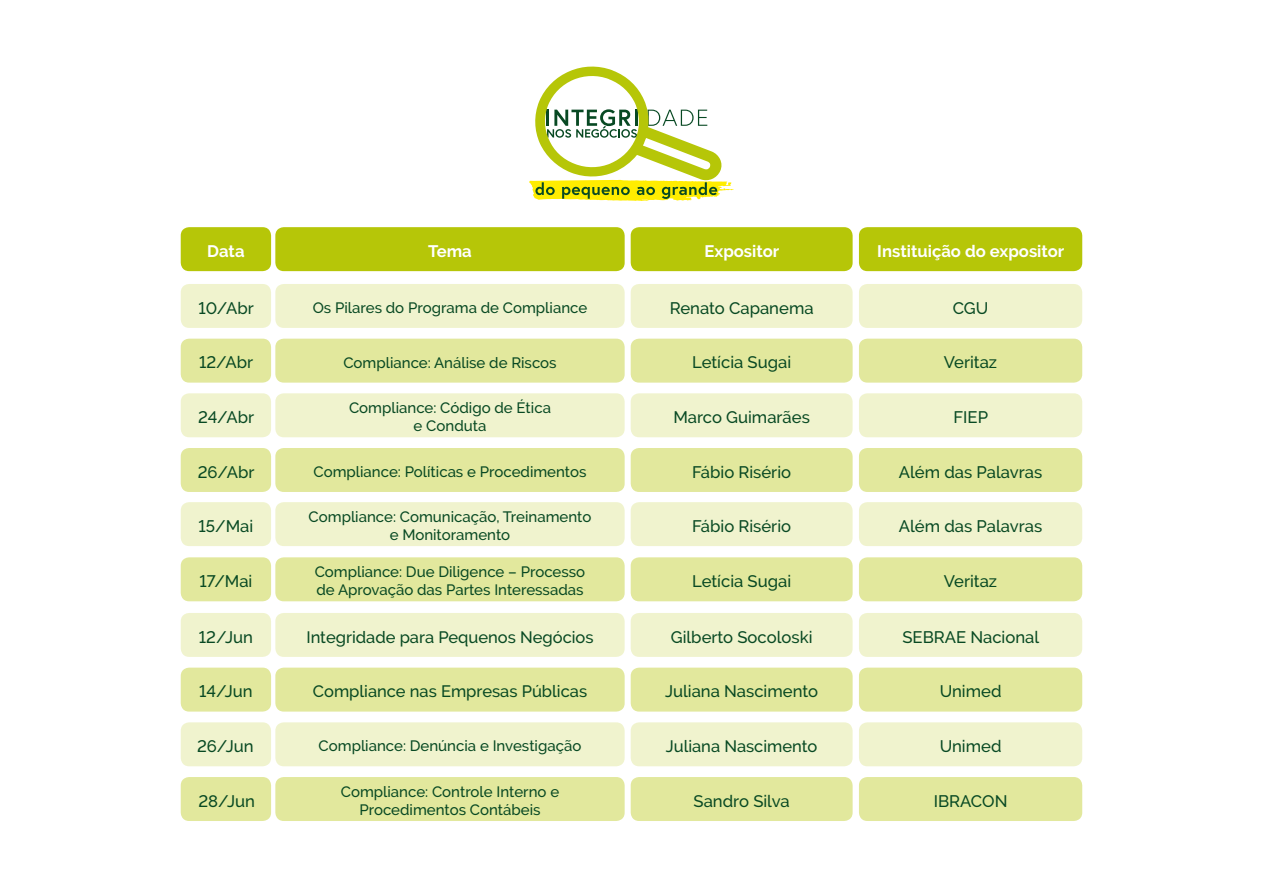
<style>
.page{position:relative;width:1263px;height:893px;background:#fff}
.page>*{position:absolute;margin:0;border:0;box-sizing:border-box;transform-origin:0 0}
.t1{font:500 16.65px "Raleway";color:#084923}
.t2{font:700 16.65px "Raleway";color:#fff}
.t3{font:500 16.5px "Raleway";color:#084923}
.t4{font:500 15px/18px "Raleway";color:#084923;text-align:center}
</style>
<div class="page">
<div style="left:181px;top:227px;width:90px;height:44px;background:#b6c608;border-radius:9px"></div>
<div style="left:181px;top:284px;width:90px;height:44px;background:#f0f3ce;border-radius:9px"></div>
<div style="left:181px;top:339px;width:90px;height:44px;background:#e2e89d;border-radius:9px"></div>
<div style="left:181px;top:448px;width:90px;height:44px;background:#e2e89d;border-radius:9px"></div>
<div style="left:181px;top:393px;width:90px;height:44px;background:#f0f3ce;border-radius:9px"></div>
<div style="left:181px;top:502px;width:90px;height:44px;background:#f0f3ce;border-radius:9px"></div>
<div style="left:181px;top:557px;width:90px;height:44px;background:#e2e89d;border-radius:9px"></div>
<div style="left:181px;top:722px;width:90px;height:44px;background:#f0f3ce;border-radius:9px"></div>
<div style="left:181px;top:613px;width:90px;height:44px;background:#f0f3ce;border-radius:9px"></div>
<div style="left:181px;top:777px;width:90px;height:44px;background:#e2e89d;border-radius:9px"></div>
<div style="left:181px;top:668px;width:90px;height:44px;background:#e2e89d;border-radius:9px"></div>
<div style="left:631px;top:227px;width:222px;height:44px;background:#b6c608;border-radius:9px"></div>
<div style="left:631px;top:284px;width:222px;height:44px;background:#f0f3ce;border-radius:9px"></div>
<div style="left:631px;top:339px;width:222px;height:44px;background:#e2e89d;border-radius:9px"></div>
<div style="left:631px;top:448px;width:222px;height:44px;background:#e2e89d;border-radius:9px"></div>
<div style="left:631px;top:393px;width:222px;height:44px;background:#f0f3ce;border-radius:9px"></div>
<div style="left:631px;top:502px;width:222px;height:44px;background:#f0f3ce;border-radius:9px"></div>
<div style="left:631px;top:557px;width:222px;height:44px;background:#e2e89d;border-radius:9px"></div>
<div style="left:631px;top:722px;width:222px;height:44px;background:#f0f3ce;border-radius:9px"></div>
<div style="left:631px;top:613px;width:222px;height:44px;background:#f0f3ce;border-radius:9px"></div>
<div style="left:631px;top:777px;width:222px;height:44px;background:#e2e89d;border-radius:9px"></div>
<div style="left:631px;top:668px;width:222px;height:44px;background:#e2e89d;border-radius:9px"></div>
<div style="left:859px;top:227px;width:223px;height:44px;background:#b6c608;border-radius:9px"></div>
<div style="left:859px;top:284px;width:223px;height:44px;background:#f0f3ce;border-radius:9px"></div>
<div style="left:859px;top:339px;width:223px;height:44px;background:#e2e89d;border-radius:9px"></div>
<div style="left:859px;top:448px;width:223px;height:44px;background:#e2e89d;border-radius:9px"></div>
<div style="left:859px;top:393px;width:223px;height:44px;background:#f0f3ce;border-radius:9px"></div>
<div style="left:859px;top:502px;width:223px;height:44px;background:#f0f3ce;border-radius:9px"></div>
<div style="left:859px;top:557px;width:223px;height:44px;background:#e2e89d;border-radius:9px"></div>
<div style="left:859px;top:722px;width:223px;height:44px;background:#f0f3ce;border-radius:9px"></div>
<div style="left:859px;top:613px;width:223px;height:44px;background:#f0f3ce;border-radius:9px"></div>
<div style="left:859px;top:777px;width:223px;height:44px;background:#e2e89d;border-radius:9px"></div>
<div style="left:859px;top:668px;width:223px;height:44px;background:#e2e89d;border-radius:9px"></div>
<div style="left:275px;top:227px;width:350px;height:44px;background:#b6c608;border-radius:9px"></div>
<div style="left:275px;top:284px;width:350px;height:44px;background:#f0f3ce;border-radius:9px"></div>
<div style="left:275px;top:339px;width:350px;height:44px;background:#e2e89d;border-radius:9px"></div>
<div style="left:275px;top:448px;width:350px;height:44px;background:#e2e89d;border-radius:9px"></div>
<div style="left:275px;top:393px;width:350px;height:44px;background:#f0f3ce;border-radius:9px"></div>
<div style="left:275px;top:502px;width:350px;height:44px;background:#f0f3ce;border-radius:9px"></div>
<div style="left:275px;top:557px;width:350px;height:44px;background:#e2e89d;border-radius:9px"></div>
<div style="left:275px;top:722px;width:350px;height:44px;background:#f0f3ce;border-radius:9px"></div>
<div style="left:275px;top:613px;width:350px;height:44px;background:#f0f3ce;border-radius:9px"></div>
<div style="left:275px;top:777px;width:350px;height:44px;background:#e2e89d;border-radius:9px"></div>
<div style="left:275px;top:668px;width:350px;height:44px;background:#e2e89d;border-radius:9px"></div>
<svg style="left:529px;top:66px;width:205px;height:135px"></svg>
<p class="t2" style="left:207px;top:242px;width:39px">Data</p>
<p class="t2" style="left:428px;top:242px;width:45px">Tema</p>
<p class="t2" style="left:704px;top:242px;width:76px">Expositor</p>
<p class="t2" style="left:877px;top:242px;width:188px">Instituição do expositor</p>
<p class="t1" style="left:198px;top:298px;width:57px">10/Abr</p>
<p class="t1" style="left:199px;top:353px;width:56px">12/Abr</p>
<p class="t4" style="left:313px;top:299px;width:276px">Os Pilares do Programa de Compliance</p>
<p class="t4" style="left:343px;top:353px;width:215px">Compliance: Análise de Riscos</p>
<p class="t1" style="left:670px;top:298px;width:145px">Renato Capanema</p>
<p class="t1" style="left:692px;top:353px;width:101px">Letícia Sugai</p>
<p class="t1" style="left:953px;top:298px;width:37px">CGU</p>
<p class="t1" style="left:944px;top:353px;width:55px">Veritaz</p>
<p class="t1" style="left:198px;top:408px;width:58px">24/Abr</p>
<p class="t4" style="left:349px;top:399px;width:203px">Compliance: Código de Ética e Conduta</p>
<p class="t1" style="left:673px;top:408px;width:138px">Marco Guimarães</p>
<p class="t1" style="left:953px;top:408px;width:36px">FIEP</p>
<p class="t1" style="left:198px;top:462px;width:58px">26/Abr</p>
<p class="t1" style="left:199px;top:516px;width:56px">15/Mai</p>
<p class="t1" style="left:199px;top:572px;width:55px">17/Mai</p>
<p class="t4" style="left:313px;top:463px;width:275px">Compliance: Políticas e Procedimentos</p>
<p class="t4" style="left:309px;top:508px;width:284px">Compliance: Comunicação, Treinamento e Monitoramento</p>
<p class="t4" style="left:315px;top:563px;width:272px;text-align:left">Compliance: Due Diligence – Processo de Aprovação das Partes Interessadas</p>
<p class="t1" style="left:692px;top:462px;width:100px">Fábio Risério</p>
<p class="t1" style="left:692px;top:516px;width:100px">Fábio Risério</p>
<p class="t1" style="left:692px;top:572px;width:101px">Letícia Sugai</p>
<p class="t1" style="left:899px;top:462px;width:145px">Além das Palavras</p>
<p class="t1" style="left:899px;top:516px;width:145px">Além das Palavras</p>
<p class="t1" style="left:944px;top:572px;width:55px">Veritaz</p>
<p class="t1" style="left:199px;top:627px;width:55px">12/Jun</p>
<p class="t3" style="left:306px;top:627px;width:289px">Integridade para Pequenos Negócios</p>
<p class="t1" style="left:671px;top:627px;width:143px">Gilberto Socoloski</p>
<p class="t1" style="left:902px;top:627px;width:138px">SEBRAE Nacional</p>
<p class="t1" style="left:199px;top:682px;width:55px">14/Jun</p>
<p class="t3" style="left:313px;top:682px;width:276px">Compliance nas Empresas Públicas</p>
<p class="t1" style="left:665px;top:682px;width:154px">Juliana Nascimento</p>
<p class="t1" style="left:940px;top:682px;width:63px">Unimed</p>
<p class="t1" style="left:197px;top:737px;width:58px">26/Jun</p>
<p class="t4" style="left:319px;top:737px;width:264px">Compliance: Denúncia e Investigação</p>
<p class="t3" style="left:666px;top:737px;width:153px">Juliana Nascimento</p>
<p class="t1" style="left:940px;top:737px;width:63px">Unimed</p>
<p class="t1" style="left:198px;top:791px;width:58px">28/Jun</p>
<p class="t4" style="left:341px;top:783px;width:220px">Compliance: Controle Interno e<br>Procedimentos Contábeis</p>
<p class="t1" style="left:694px;top:791px;width:98px">Sandro Silva</p>
<p class="t1" style="left:934px;top:791px;width:75px">IBRACON</p>
</div>
